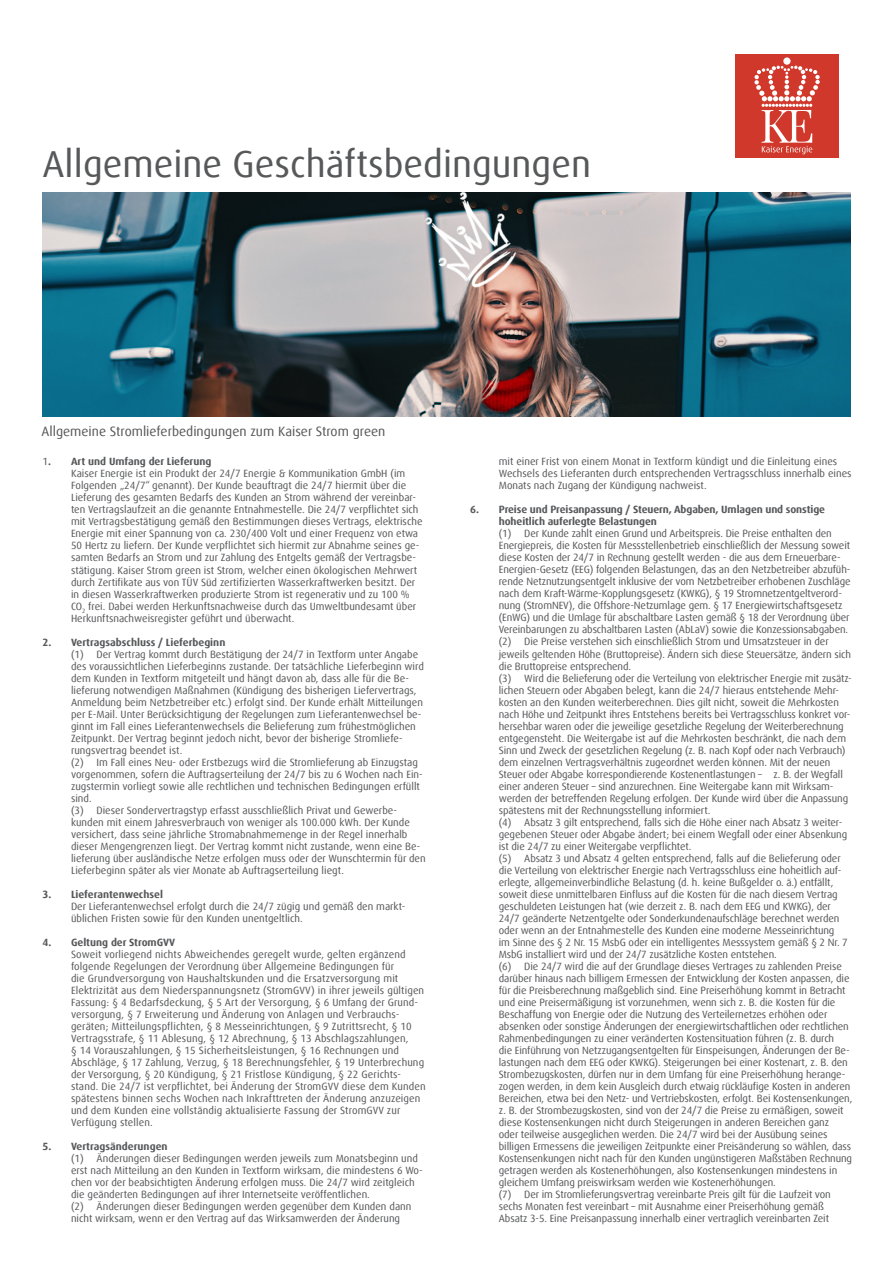
<style>
.page{position:relative;width:893px;height:1263px;background:#fff}
.page>*{position:absolute;margin:0;border:0;box-sizing:border-box;transform-origin:0 0}
.t1{font:37.5px "Dax Offc";color:#57585a}
.t2{font:13.5px "Dax Offc";color:#57585a}
.t3{font:10.5px/12px "Dax Offc";letter-spacing:-.01em;color:#57585a}
.t4{font:10.5px/12px "Dax Offc";letter-spacing:.01em;color:#57585a}
.t5{font:700 10.5px/12px "Dax Offc";letter-spacing:-.01em;color:#57585a}
.s1{font-weight:700}
</style>
<div class="page">
<img style="left:43px;top:192px;width:807px;height:224px">
<div style="left:735px;top:54px;width:104px;height:104px;background:#d0382b"></div>
<div style="left:783px;top:57px;width:8px;height:8px;background:#fff;border-radius:50%"></div>
<svg style="left:754px;top:66px;width:66px;height:88px"></svg>
<h1 class="t1" style="left:43px;top:140px;width:550px">Allgemeine Geschäftsbedingungen</h1>
<p class="t2" style="left:41px;top:423px;width:345px">Allgemeine Stromlieferbedingungen zum Kaiser Strom green</p>
<p class="t3" style="left:71px;top:456px;width:353px;text-indent:-28px">1<span class="s1">. Art und Umfang der Lieferung<br></span>Kaiser Energie ist ein Produkt der 24/7 Energie &amp; Kommunikation GmbH (im Folgenden „24/7“ genannt). Der Kunde beauftragt die 24/7 hiermit über die Lieferung des gesamten Bedarfs des Kunden an Strom während der vereinbar&shy;ten Vertragslaufzeit an die genannte Entnahmestelle. Die 24/7 verpflichtet sich mit Vertragsbestätigung gemäß den Bestimmungen dieses Vertrags, elektrische Energie mit einer Spannung von ca. 230/400 Volt und einer Frequenz von etwa 50 Hertz zu liefern. Der Kunde verpflichtet sich hiermit zur Abnahme seines ge&shy;samten Bedarfs an Strom und zur Zahlung des Entgelts gemäß der Vertragsbe&shy;stätigung. Kaiser Strom green ist Strom, welcher einen ökologischen Mehrwert durch Zertifikate aus von TÜV Süd zertifizierten Wasserkraftwerken besitzt. Der in diesen Wasserkraftwerken produzierte Strom ist regenerativ und zu 100 % CO<sub>2</sub> frei. Dabei werden Herkunftsnachweise durch das Umweltbundesamt über Herkunftsnachweisregister geführt und überwacht.</p>
<p class="t5" style="left:43px;top:636px;width:184px">2. Vertragsabschluss / Lieferbeginn</p>
<p class="t3" style="left:71px;top:648px;width:356px">(1) Der Vertrag kommt durch Bestätigung der 24/7 in Textform unter Angabe des voraussichtlichen Lieferbeginns zustande. Der tatsächliche Lieferbeginn wird dem Kunden in Textform mitgeteilt und hängt davon ab, dass alle für die Be&shy;lieferung notwendigen Maßnahmen (Kündigung des bisherigen Liefervertrags, Anmeldung beim Netzbetreiber etc.) erfolgt sind. Der Kunde erhält Mitteilungen per E-Mail. Unter Berücksichtigung der Regelungen zum Lieferantenwechsel be&shy;ginnt im Fall eines Lieferantenwechsels die Belieferung zum frühestmöglichen Zeitpunkt. Der Vertrag beginnt jedoch nicht, bevor der bisherige Stromliefe&shy;rungsvertrag beendet ist.<br>(2) Im Fall eines Neu- oder Erstbezugs wird die Stromlieferung ab Einzugstag vorgenommen, sofern die Auftragserteilung der 24/7 bis zu 6 Wochen nach Ein&shy;zugstermin vorliegt sowie alle rechtlichen und technischen Bedingungen erfüllt sind.<br>(3) Dieser Sondervertragstyp erfasst ausschließlich Privat und Gewerbe&shy;kunden mit einem Jahresverbrauch von weniger als 100.000 kWh. Der Kunde versichert, dass seine jährliche Stromabnahmemenge in der Regel innerhalb dieser Mengengrenzen liegt. Der Vertrag kommt nicht zustande, wenn eine Be&shy;lieferung über ausländische Netze erfolgen muss oder der Wunschtermin für den Lieferbeginn später als vier Monate ab Auftragserteilung liegt.</p>
<p class="t5" style="left:43px;top:888px;width:122px">3. Lieferantenwechsel</p>
<p class="t3" style="left:71px;top:900px;width:336px">Der Lieferantenwechsel erfolgt durch die 24/7 zügig und gemäß den markt&shy;üblichen Fristen sowie für den Kunden unentgeltlich.</p>
<p class="t5" style="left:43px;top:936px;width:134px">4. Geltung der StromGVV</p>
<p class="t4" style="left:71px;top:948px;width:356px">Soweit vorliegend nichts Abweichendes geregelt wurde, gelten ergänzend folgende Regelungen der Verordnung über Allgemeine Bedingungen für<br>die Grundversorgung von Haushaltskunden und die Ersatzversorgung mit Elektrizität aus dem Niederspannungsnetz (StromGVV) in ihrer jeweils gültigen Fassung: § 4 Bedarfsdeckung, § 5 Art der Versorgung, § 6 Umfang der Grund&shy;versorgung, § 7 Erweiterung und Änderung von Anlagen und Verbrauchs&shy;geräten; Mitteilungspflichten, § 8 Messeinrichtungen, § 9 Zutrittsrecht, § 10<br>Vertragsstrafe, § 11 Ablesung, § 12 Abrechnung, § 13 Abschlagszahlungen,<br>§ 14 Vorauszahlungen, § 15 Sicherheitsleistungen, § 16 Rechnungen und Abschläge, § 17 Zahlung, Verzug, § 18 Berechnungsfehler, § 19 Unterbrechung der Versorgung, § 20 Kündigung, § 21 Fristlose Kündigung, § 22 Gerichts&shy;stand. Die 24/7 ist verpflichtet, bei Änderung der StromGVV diese dem Kunden spätestens binnen sechs Wochen nach Inkrafttreten der Änderung anzuzeigen und dem Kunden eine vollständig aktualisierte Fassung der StromGVV zur Verfügung stellen.</p>
<p class="t5" style="left:43px;top:1141px;width:127px">5. Vertragsänderungen</p>
<p class="t3" style="left:71px;top:1153px;width:353px">(1) Änderungen dieser Bedingungen werden jeweils zum Monatsbeginn und erst nach Mitteilung an den Kunden in Textform wirksam, die mindestens 6 Wo&shy;chen vor der beabsichtigten Änderung erfolgen muss. Die 24/7 wird zeitgleich die geänderten Bedingungen auf ihrer Internetseite veröffentlichen.<br>(2) Änderungen dieser Bedingungen werden gegenüber dem Kunden dann nicht wirksam, wenn er den Vertrag auf das Wirksamwerden der Änderung</p>
<p class="t3" style="left:499px;top:456px;width:354px">mit einer Frist von einem Monat in Textform kündigt und die Einleitung eines<br>Wechsels des Lieferanten durch entsprechenden Vertragsschluss innerhalb eines<br>Monats nach Zugang der Kündigung nachweist.</p>
<p class="t5" style="left:499px;top:504px;width:328px;text-indent:-28px">6. Preise und Preisanpassung / Steuern, Abgaben, Umlagen und sonstige hoheitlich auferlegte Belastungen</p>
<p class="t3" style="left:499px;top:528px;width:355px">(1) Der Kunde zahlt einen Grund und Arbeitspreis. Die Preise enthalten den Energiepreis, die Kosten für Messstellenbetrieb einschließlich der Messung soweit diese Kosten der 24/7 in Rechnung gestellt werden - die aus dem Erneuerbare-Energien-Gesetz (EEG) folgenden Belastungen, das an den Netzbetreiber abzufüh&shy;rende Netznutzungsentgelt inklusive der vom Netzbetreiber erhobenen Zuschläge nach dem Kraft-Wärme-Kopplungsgesetz (KWKG), § 19 Stromnetzentgeltverord&shy;nung (StromNEV), die Offshore-Netzumlage gem. § 17 Energiewirtschaftsgesetz (EnWG) und die Umlage für abschaltbare Lasten gemäß § 18 der Verordnung über Vereinbarungen zu abschaltbaren Lasten (AbLaV) sowie die Konzessionsabgaben. (2) Die Preise verstehen sich einschließlich Strom und Umsatzsteuer in der jeweils geltenden Höhe (Bruttopreise). Ändern sich diese Steuersätze, ändern sich die Bruttopreise entsprechend.<br>(3) Wird die Belieferung oder die Verteilung von elektrischer Energie mit zusätz&shy;lichen Steuern oder Abgaben belegt, kann die 24/7 hieraus entstehende Mehr&shy;kosten an den Kunden weiterberechnen. Dies gilt nicht, soweit die Mehrkosten nach Höhe und Zeitpunkt ihres Entstehens bereits bei Vertragsschluss konkret vor&shy;hersehbar waren oder die jeweilige gesetzliche Regelung der Weiterberechnung entgegensteht. Die Weitergabe ist auf die Mehrkosten beschränkt, die nach dem Sinn und Zweck der gesetzlichen Regelung (z. B. nach Kopf oder nach Verbrauch) dem einzelnen Vertragsverhältnis zugeordnet werden können. Mit der neuen Steuer oder Abgabe korrespondierende Kostenentlastungen – z. B. der Wegfall einer anderen Steuer – sind anzurechnen. Eine Weitergabe kann mit Wirksam&shy;werden der betreffenden Regelung erfolgen. Der Kunde wird über die Anpassung spätestens mit der Rechnungsstellung informiert.<br>(4) Absatz 3 gilt entsprechend, falls sich die Höhe einer nach Absatz 3 weiter&shy;gegebenen Steuer oder Abgabe ändert; bei einem Wegfall oder einer Absenkung ist die 24/7 zu einer Weitergabe verpflichtet.<br>(5) Absatz 3 und Absatz 4 gelten entsprechend, falls auf die Belieferung oder die Verteilung von elektrischer Energie nach Vertragsschluss eine hoheitlich auf&shy;erlegte, allgemeinverbindliche Belastung (d. h. keine Bußgelder o. ä.) entfällt, soweit diese unmittelbaren Einfluss auf die Kosten für die nach diesem Vertrag geschuldeten Leistungen hat (wie derzeit z. B. nach dem EEG und KWKG), der 24/7 geänderte Netzentgelte oder Sonderkundenaufschläge berechnet werden oder wenn an der Entnahmestelle des Kunden eine moderne Messeinrichtung<br>im Sinne des § 2 Nr. 15 MsbG oder ein intelligentes Messsystem gemäß § 2 Nr. 7<br>MsbG installiert wird und der 24/7 zusätzliche Kosten entstehen.<br>(6) Die 24/7 wird die auf der Grundlage dieses Vertrages zu zahlenden Preise darüber hinaus nach billigem Ermessen der Entwicklung der Kosten anpassen, die für die Preisberechnung maßgeblich sind. Eine Preiserhöhung kommt in Betracht und eine Preisermäßigung ist vorzunehmen, wenn sich z. B. die Kosten für die Beschaffung von Energie oder die Nutzung des Verteilernetzes erhöhen oder absenken oder sonstige Änderungen der energiewirtschaftlichen oder rechtlichen Rahmenbedingungen zu einer veränderten Kostensituation führen (z. B. durch<br>die Einführung von Netzzugangsentgelten für Einspeisungen, Änderungen der Be&shy;lastungen nach dem EEG oder KWKG). Steigerungen bei einer Kostenart, z. B. den Strombezugskosten, dürfen nur in dem Umfang für eine Preiserhöhung herange&shy;zogen werden, in dem kein Ausgleich durch etwaig rückläufige Kosten in anderen Bereichen, etwa bei den Netz- und Vertriebskosten, erfolgt. Bei Kostensenkungen, z. B. der Strombezugskosten, sind von der 24/7 die Preise zu ermäßigen, soweit diese Kostensenkungen nicht durch Steigerungen in anderen Bereichen ganz<br>oder teilweise ausgeglichen werden. Die 24/7 wird bei der Ausübung seines billigen Ermessens die jeweiligen Zeitpunkte einer Preisänderung so wählen, dass Kostensenkungen nicht nach für den Kunden ungünstigeren Maßstäben Rechnung getragen werden als Kostenerhöhungen, also Kostensenkungen mindestens in gleichem Umfang preiswirksam werden wie Kostenerhöhungen.<br>(7) Der im Stromlieferungsvertrag vereinbarte Preis gilt für die Laufzeit von sechs Monaten fest vereinbart – mit Ausnahme einer Preiserhöhung gemäß Absatz 3-5. Eine Preisanpassung innerhalb einer vertraglich vereinbarten Zeit</p>
</div>
